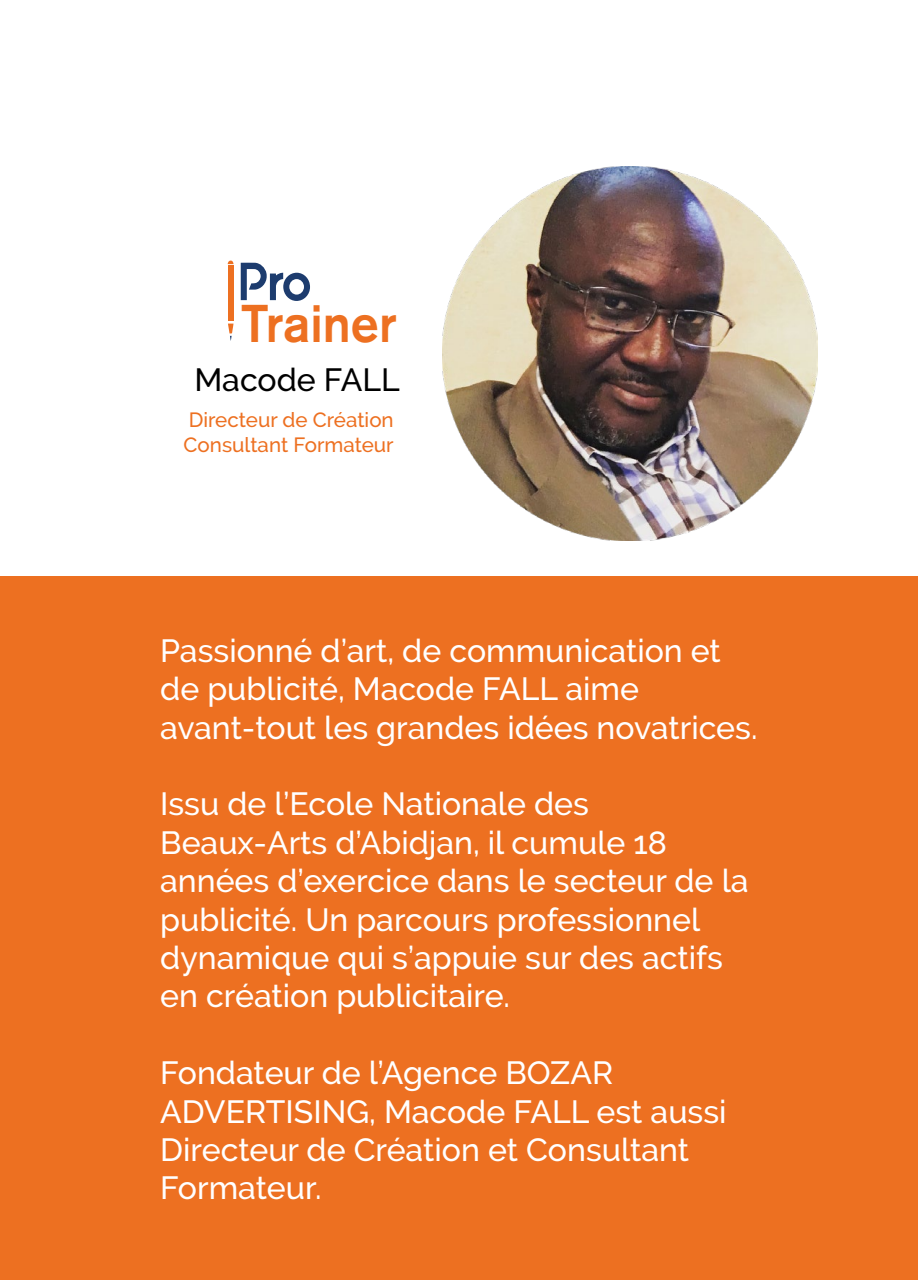
<style>
.page{position:relative;width:918px;height:1280px;background:#fff}
.page>*{position:absolute;margin:0;border:0;box-sizing:border-box;transform-origin:0 0}
.t1{font:500 52.6px "Akzidenz Grotesk BQ";color:#ed7021;scale:.95 1}
.t2{font:500 32px/38.4px "Raleway";color:#fff}
.t3{font:500 32px "Raleway";color:#000}
.t4{font:500 20.6px/24.6px "Raleway";color:#ed7021}
</style>
<div class="page">
<div style="left:0;top:577px;width:918px;height:703px;background:#ed7021"></div>
<img style="left:443px;top:166px;width:374px;height:375px">
<svg style="left:241px;top:263px;width:69px;height:38px"></svg>
<div style="left:228px;top:265px;width:6px;height:56px;background:#ed7021"></div>
<svg style="left:228px;top:260px;width:5px;height:4px"></svg>
<svg style="left:228px;top:324px;width:6px;height:17px"></svg>
<h1 class="t1" style="left:241px;top:291px;width:166px">Trainer</h1>
<p class="t3" style="left:194px;top:362px;width:207px">Macode FALL</p>
<p class="t4" style="left:184px;top:408px;width:212px">Directeur de Création<br>Consultant Formateur</p>
<p class="t2" style="left:160px;top:631px;width:599px">Passionné d’art, de communication et de publicité, Macode FALL aime avant-tout les grandes idées novatrices.</p>
<p class="t2" style="left:160px;top:785px;width:590px">Issu de l’Ecole Nationale des Beaux-Arts d’Abidjan, il cumule 18 années d’exercice dans le secteur de la publicité. Un parcours professionnel dynamique qui s’appuie sur des actifs en création publicitaire.</p>
<p class="t2" style="left:160px;top:1054px;width:568px">Fondateur de l’Agence BOZAR<br>ADVERTISING, Macode FALL est aussi<br>Directeur de Création et Consultant<br>Formateur.</p>
</div>
